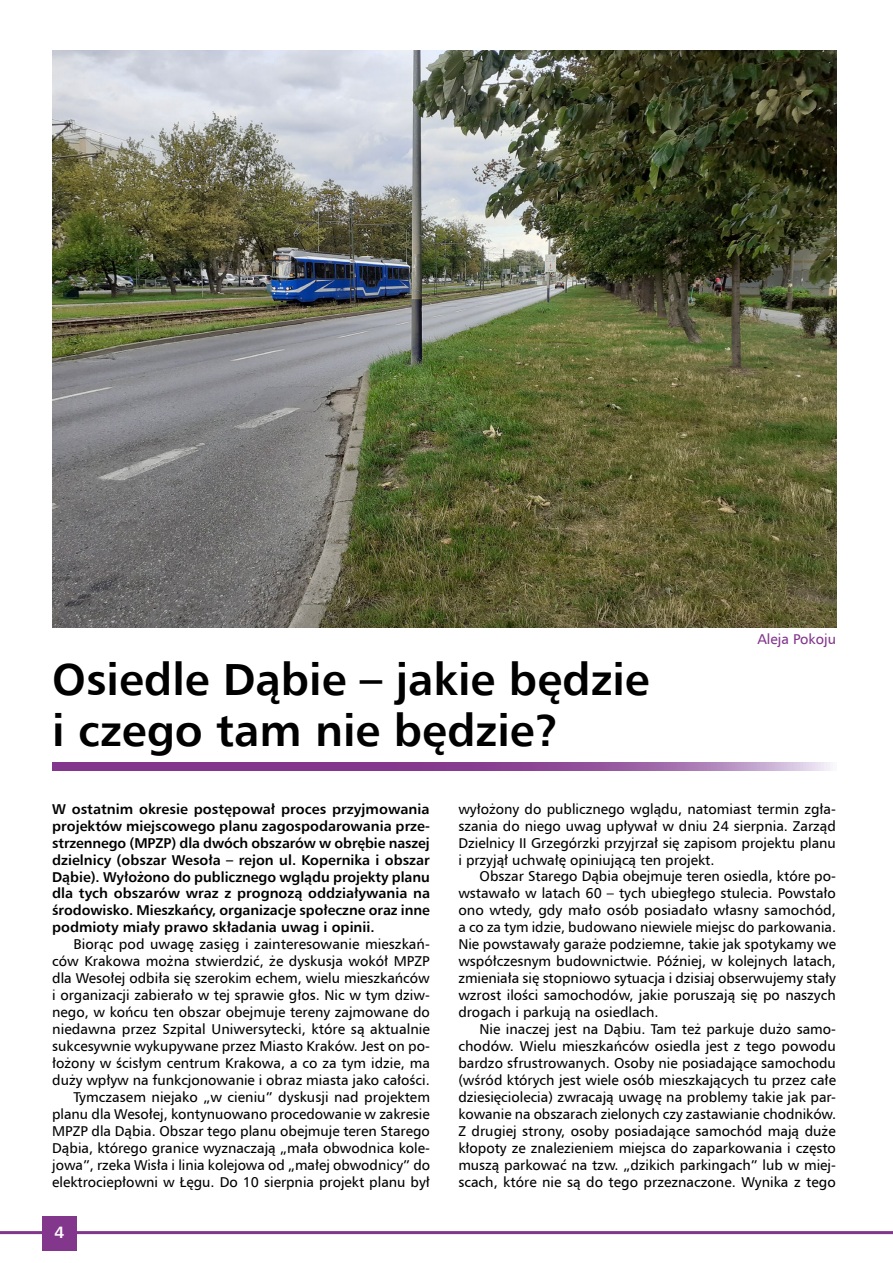
<style>
.page{position:relative;width:893px;height:1263px;background:#fff}
.page>*{position:absolute;margin:0;border:0;box-sizing:border-box;transform-origin:0 0}
.t1{font:700 45px/51px "Humnst 777 EU";color:#000}
.t2{font:700 16.5px "Humnst 777 EU";color:#fff}
.t3{font:14.25px/17px "Humnst 777 EU";color:#000;text-align:justify}
.t4{font:700 14.25px/17px "Humnst 777 EU";color:#000;text-align:justify}
.t5{font:14.25px "Humnst 777 EU";color:#82368c}
</style>
<div class="page">
<hr style="left:0;top:1231px;width:893px;height:3px;background:#82368c">
<div style="left:43px;top:1216px;width:34px;height:34px;background:#82368c"></div>
<svg style="left:52px;top:763px;width:781px;height:7px;background:#94559e"></svg>
<img style="left:52px;top:51px;width:784px;height:576px">
<h1 class="t1" style="left:52px;top:653px;width:599px">Osiedle Dąbie – jakie będzie i czego tam nie będzie?</h1>
<p class="t5" style="left:758px;top:630px;width:80px">Aleja Pokoju</p>
<p class="t4" style="left:52px;top:800px;width:379px">W ostatnim okresie postępował proces przyjmowania projektów miejscowego planu zagospodarowania prze&shy;strzennego (MPZP) dla dwóch obszarów w obrębie naszej dzielnicy (obszar Wesoła – rejon ul. Kopernika i obszar Dąbie). Wyłożono do publicznego wglądu projekty planu dla tych obszarów wraz z prognozą oddziaływania na środowisko. Mieszkańcy, organizacje społeczne oraz inne podmioty miały prawo składania uwag i opinii.</p>
<p class="t3" style="left:52px;top:935px;width:379px;text-align:right">Biorąc pod uwagę zasięg i zainteresowanie mieszkań&shy;ców Krakowa można stwierdzić, że dyskusja wokół MPZP dla Wesołej odbiła się szerokim echem, wielu mieszkańców i organizacji zabierało w tej sprawie głos. Nic w tym dziw&shy;nego, w końcu ten obszar obejmuje tereny zajmowane do niedawna przez Szpital Uniwersytecki, które są aktualnie sukcesywnie wykupywane przez Miasto Kraków. Jest on po&shy;łożony w ścisłym centrum Krakowa, a co za tym idzie, ma duży wpływ na funkcjonowanie i obraz miasta jako całości.<br>Tymczasem niejako „w cieniu” dyskusji nad projektem planu dla Wesołej, kontynuowano procedowanie w zakresie MPZP dla Dąbia. Obszar tego planu obejmuje teren Starego Dąbia, którego granice wyznaczają „mała obwodnica kole&shy;jowa”, rzeka Wisła i linia kolejowa od „małej obwodnicy” do elektrociepłowni w Łęgu. Do 10 sierpnia projekt planu był</p>
<p class="t2" style="left:55px;top:1222px;width:11px">4</p>
<p class="t3" style="left:458px;top:800px;width:379px">wyłożony do publicznego wglądu, natomiast termin zgła&shy;szania do niego uwag upływał w dniu 24 sierpnia. Zarząd Dzielnicy II Grzegórzki przyjrzał się zapisom projektu planu i przyjął uchwałę opiniującą ten projekt.</p>
<p class="t3" style="left:458px;top:868px;width:379px;text-indent:21px">Obszar Starego Dąbia obejmuje teren osiedla, które po&shy;wstawało w latach 60 – tych ubiegłego stulecia. Powstało ono wtedy, gdy mało osób posiadało własny samochód, a co za tym idzie, budowano niewiele miejsc do parkowania.<br>Nie powstawały garaże podziemne, takie jak spotykamy we współczesnym budownictwie. Później, w kolejnych latach, zmieniała się stopniowo sytuacja i dzisiaj obserwujemy stały wzrost ilości samochodów, jakie poruszają się po naszych drogach i parkują na osiedlach.</p>
<p class="t3" style="left:458px;top:1020px;width:379px;text-indent:21px">Nie inaczej jest na Dąbiu. Tam też parkuje dużo samo&shy;chodów. Wielu mieszkańców osiedla jest z tego powodu bardzo sfrustrowanych. Osoby nie posiadające samochodu (wśród których jest wiele osób mieszkających tu przez całe dziesięciolecia) zwracają uwagę na problemy takie jak par&shy;kowanie na obszarach zielonych czy zastawianie chodników.<br>Z drugiej strony, osoby posiadające samochód mają duże kłopoty ze znalezieniem miejsca do zaparkowania i często muszą parkować na tzw. „dzikich parkingach” lub w miej&shy;scach, które nie są do tego przeznaczone. Wynika z tego</p>
</div>
